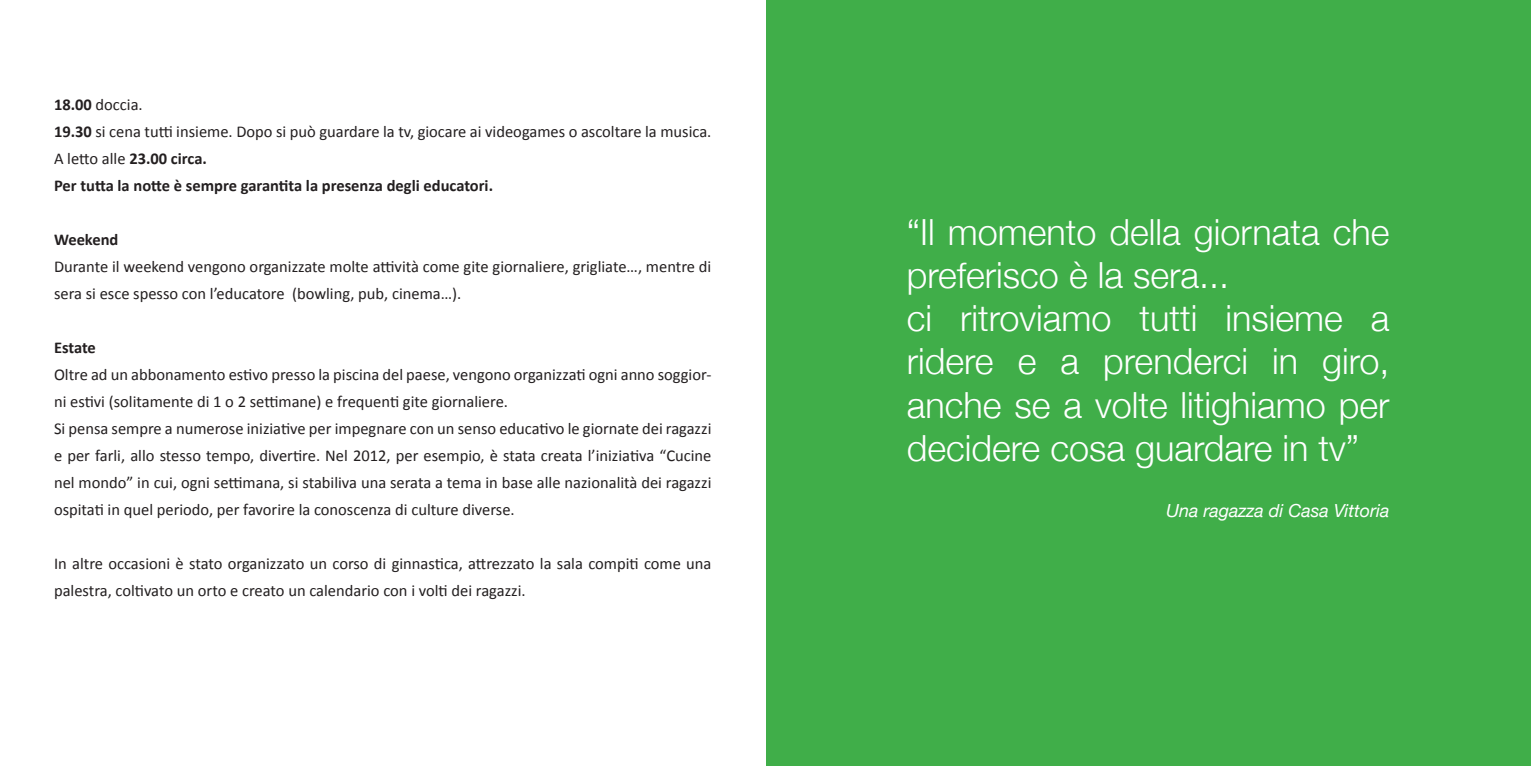
<style>
.page{position:relative;width:1531px;height:766px;background:#fff}
.page>*{position:absolute;margin:0;border:0;box-sizing:border-box;transform-origin:0 0}
.t1{font:300 36px/43.2px "Helvetica Neue";color:#fff}
.t2{font:italic 18px "Helvetica Neue";color:#fff}
.t3{font:16.5px/27px "Calibri";color:#231f20}
.t4{font:700 16.5px "Calibri";letter-spacing:-.01em;color:#231f20}
.s1{font-weight:700}
</style>
<div class="page">
<div style="left:766px;top:0;width:765px;height:765px;background:#40ae49"></div>
<p class="t3" style="left:54px;top:91px;width:659px"><span class="s1">18.00</span> doccia.<br><span class="s1">19.30</span> si cena tutti insieme. Dopo si può guardare la tv, giocare ai videogames o ascoltare la musica.<br>A letto alle <span class="s1">23.00 circa.<br>Per tutta la notte è sempre garantita la presenza degli educatori.</span></p>
<p class="t4" style="left:54px;top:229px;width:66px">Weekend</p>
<p class="t3" style="left:54px;top:253px;width:659px">Durante il weekend vengono organizzate molte attività come gite giornaliere, grigliate…, mentre di sera si esce spesso con l’educatore (bowling, pub, cinema…).</p>
<p class="t4" style="left:54px;top:337px;width:43px">Estate</p>
<p class="t3" style="left:54px;top:361px;width:659px">Oltre ad un abbonamento estivo presso la piscina del paese, vengono organizzati ogni anno soggior&shy;ni estivi (solitamente di 1 o 2 settimane) e frequenti gite giornaliere.<br>Si pensa sempre a numerose iniziative per impegnare con un senso educativo le giornate dei ragazzi e per farli, allo stesso tempo, divertire. Nel 2012, per esempio, è stata creata l’iniziativa “Cucine nel mondo” in cui, ogni settimana, si stabiliva una serata a tema in base alle nazionalità dei ragazzi ospitati in quel periodo, per favorire la conoscenza di culture diverse.</p>
<p class="t3" style="left:54px;top:550px;width:659px">In altre occasioni è stato organizzato un corso di ginnastica, attrezzato la sala compiti come una palestra, coltivato un orto e creato un calendario con i volti dei ragazzi.</p>
<h1 class="t1" style="left:907px;top:209px;width:484px">“Il momento della giornata che preferisco è la sera...<br>ci ritroviamo tutti insieme a ridere e a prenderci in giro, anche se a volte litighiamo per decidere cosa guardare in tv”</h1>
<p class="t2" style="left:1166px;top:499px;width:225px">Una ragazza di Casa Vittoria</p>
</div>
